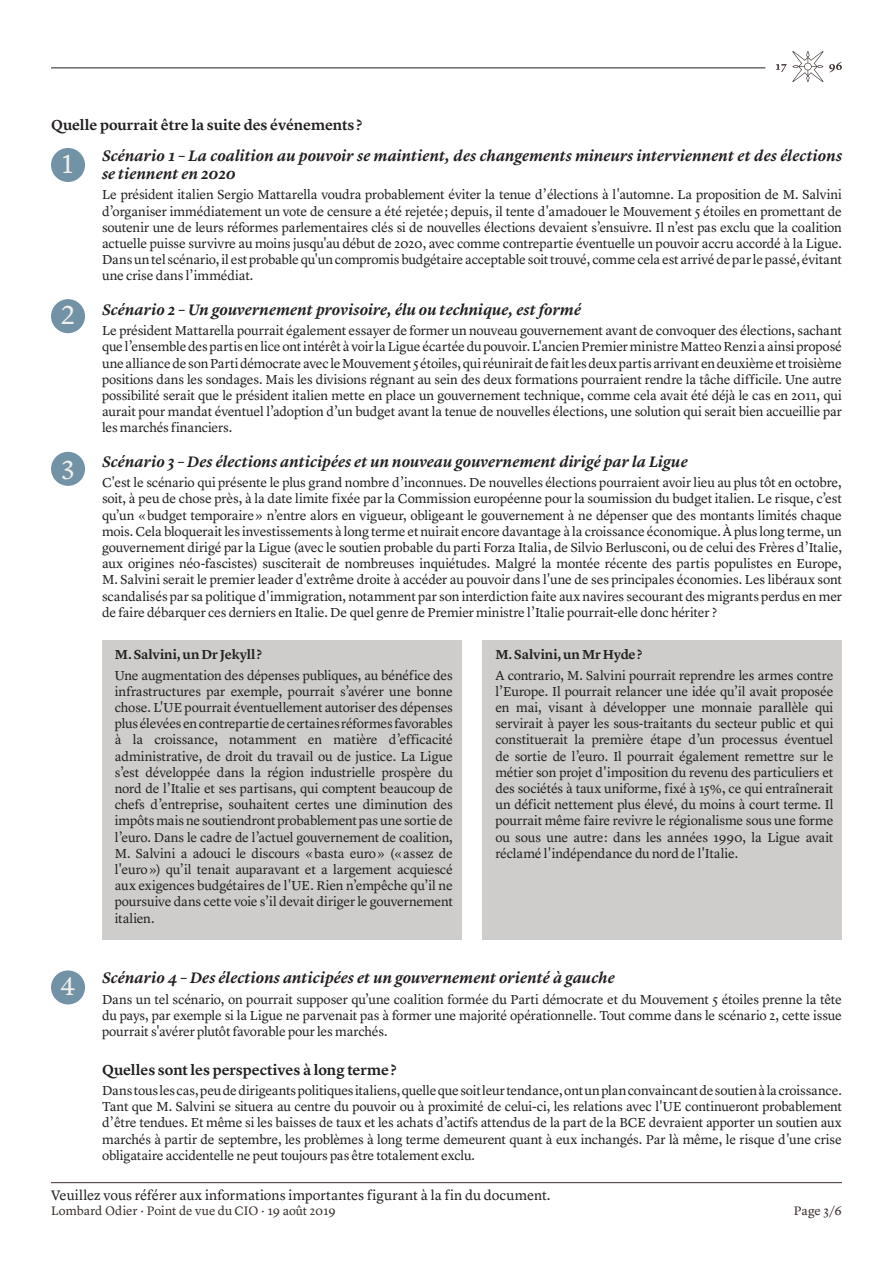
<style>
.page{position:relative;width:893px;height:1263px;background:#fff}
.page>*{position:absolute;margin:0;border:0;box-sizing:border-box;transform-origin:0 0}
.t1{font:27px "Lyon Text";color:#f0efec}
.Titre_italique{font:italic 600 15.75px/18px "Lyon Text";letter-spacing:.005em;color:#231f20}
.Titre_2{font:600 15px "Lyon Text";letter-spacing:-.005em;color:#231f20}
.t2{font:14.25px "Lyon Text";color:#231f20}
.Texte{font:13.5px/16.2px "Lyon Text";letter-spacing:-.015em;color:#231f20;text-align:justify}
.Texte-2{font:600 13.5px "Lyon Text";color:#231f20}
.t3{font:12.75px "Lyon Text";color:#392e2c}
</style>
<div class="page">
<hr style="left:51px;top:68px;width:714px;height:1px;background:#231f20">
<svg style="left:829px;top:62px;width:13px;height:10px"></svg>
<svg style="left:776px;top:51px;width:47px;height:31px"></svg>
<hr style="left:51px;top:1182px;width:791px;height:1px;background:#392e2c">
<div style="left:51px;top:148px;width:34px;height:34px;background:#7292a5;border-radius:50%"></div>
<div style="left:51px;top:299px;width:34px;height:34px;background:#7292a5;border-radius:50%"></div>
<div style="left:51px;top:452px;width:34px;height:34px;background:#7292a5;border-radius:50%"></div>
<div style="left:51px;top:970px;width:34px;height:34px;background:#7292a5;border-radius:50%"></div>
<div style="left:483px;top:640px;width:359px;height:300px;background:#cfcdcc"></div>
<div style="left:102px;top:640px;width:359px;height:299px;background:#cfcdcc"></div>
<p class="Titre_2" style="left:51px;top:114px;width:313px">Quelle pourrait être la suite des événements ?</p>
<p class="t1" style="left:62px;top:144px;width:13px">1</p>
<p class="Titre_italique" style="left:102px;top:146px;width:741px">Scénario 1 – La coalition au pouvoir se maintient, des changements mineurs interviennent et des élections se tiennent en 2020</p>
<p class="Texte" style="left:102px;top:186px;width:741px">Le président italien Sergio Mattarella voudra probablement éviter la tenue d’élections à l'automne. La proposition de M. Salvini d’organiser immédiatement un vote de censure a été rejetée ; depuis, il tente d'amadouer le Mouvement 5 étoiles en promettant de soutenir une de leurs réformes parlementaires clés si de nouvelles élections devaient s’ensuivre. Il n’est pas exclu que la coalition actuelle puisse survivre au moins jusqu'au début de 2020, avec comme contrepartie éventuelle un pouvoir accru accordé à la Ligue.<br>Dans un tel scénario, il est probable qu'un compromis budgétaire acceptable soit trouvé, comme cela est arrivé de par le passé, évitant une crise dans l’immédiat.</p>
<p class="Titre_italique" style="left:102px;top:299px;width:481px">Scénario 2 – Un gouvernement provisoire, élu ou technique, est formé</p>
<p class="Texte" style="left:102px;top:321px;width:741px">Le président Mattarella pourrait également essayer de former un nouveau gouvernement avant de convoquer des élections, sachant que l’ensemble des partis en lice ont intérêt à voir la Ligue écartée du pouvoir. L'ancien Premier ministre Matteo Renzi a ainsi proposé une alliance de son Parti démocrate avec le Mouvement 5 étoiles, qui réunirait de fait les deux partis arrivant en deuxième et troisième positions dans les sondages. Mais les divisions régnant au sein des deux formations pourraient rendre la tâche difficile. Une autre possibilité serait que le président italien mette en place un gouvernement technique, comme cela avait été déjà le cas en 2011, qui aurait pour mandat éventuel l’adoption d’un budget avant la tenue de nouvelles élections, une solution qui serait bien accueillie par les marchés financiers.</p>
<p class="Titre_italique" style="left:102px;top:451px;width:587px">Scénario 3 – Des élections anticipées et un nouveau gouvernement dirigé par la Ligue</p>
<p class="Texte" style="left:102px;top:473px;width:741px">C'est le scénario qui présente le plus grand nombre d’inconnues. De nouvelles élections pourraient avoir lieu au plus tôt en octobre, soit, à peu de chose près, à la date limite fixée par la Commission européenne pour la soumission du budget italien. Le risque, c’est qu’un « budget temporaire » n’entre alors en vigueur, obligeant le gouvernement à ne dépenser que des montants limités chaque mois. Cela bloquerait les investissements à long terme et nuirait encore davantage à la croissance économique. À plus long terme, un gouvernement dirigé par la Ligue (avec le soutien probable du parti Forza Italia, de Silvio Berlusconi, ou de celui des Frères d’Italie, aux origines néo-fascistes) susciterait de nombreuses inquiétudes. Malgré la montée récente des partis populistes en Europe, M. Salvini serait le premier leader d'extrême droite à accéder au pouvoir dans l'une de ses principales économies. Les libéraux sont scandalisés par sa politique d'immigration, notamment par son interdiction faite aux navires secourant des migrants perdus en mer de faire débarquer ces derniers en Italie. De quel genre de Premier ministre l’Italie pourrait-elle donc hériter ?</p>
<p class="t1" style="left:61px;top:295px;width:15px">2</p>
<p class="t1" style="left:61px;top:450px;width:15px">3</p>
<p class="t1" style="left:60px;top:965px;width:17px">4</p>
<p class="Texte-2" style="left:115px;top:644px;width:149px">M. Salvini, un Dr Jekyll ?</p>
<p class="Texte" style="left:115px;top:666px;width:340px">Une augmentation des dépenses publiques, au bénéfice des infrastructures par exemple, pourrait s’avérer une bonne chose. L'UE pourrait éventuellement autoriser des dépenses plus élevées en contrepartie de certaines réformes favorables à la croissance, notamment en matière d’efficacité administrative, de droit du travail ou de justice. La Ligue s’est développée dans la région industrielle prospère du nord de l’Italie et ses partisans, qui comptent beaucoup de chefs d’entreprise, souhaitent certes une diminution des impôts mais ne soutiendront probablement pas une sortie de l’euro. Dans le cadre de l’actuel gouvernement de coalition, M. Salvini a adouci le discours « basta euro » (« assez de l'euro ») qu’il tenait auparavant et a largement acquiescé aux exigences budgétaires de l'UE. Rien n’empêche qu’il ne poursuive dans cette voie s’il devait diriger le gouvernement italien.</p>
<p class="Texte-2" style="left:495px;top:644px;width:148px">M. Salvini, un Mr Hyde ?</p>
<p class="Texte" style="left:495px;top:666px;width:340px">A contrario, M. Salvini pourrait reprendre les armes contre l’Europe. Il pourrait relancer une idée qu’il avait proposée en mai, visant à développer une monnaie parallèle qui servirait à payer les sous-traitants du secteur public et qui constituerait la première étape d’un processus éventuel de sortie de l’euro. Il pourrait également remettre sur le métier son projet d'imposition du revenu des particuliers et des sociétés à taux uniforme, fixé à 15%, ce qui entraînerait un déficit nettement plus élevé, du moins à court terme. Il pourrait même faire revivre le régionalisme sous une forme ou sous une autre : dans les années 1990, la Ligue avait réclamé l'indépendance du nord de l'Italie.</p>
<p class="Titre_italique" style="left:102px;top:968px;width:514px">Scénario 4 – Des élections anticipées et un gouvernement orienté à gauche</p>
<p class="Texte" style="left:102px;top:990px;width:741px">Dans un tel scénario, on pourrait supposer qu’une coalition formée du Parti démocrate et du Mouvement 5 étoiles prenne la tête du pays, par exemple si la Ligue ne parvenait pas à former une majorité opérationnelle. Tout comme dans le scénario 2, cette issue pourrait s'avérer plutôt favorable pour les marchés.</p>
<p class="Titre_2" style="left:102px;top:1058px;width:296px">Quelles sont les perspectives à long terme ?</p>
<p class="Texte" style="left:102px;top:1081px;width:741px">Dans tous les cas, peu de dirigeants politiques italiens, quelle que soit leur tendance, ont un plan convaincant de soutien à la croissance.<br>Tant que M. Salvini se situera au centre du pouvoir ou à proximité de celui-ci, les relations avec l'UE continueront probablement d’être tendues. Et même si les baisses de taux et les achats d’actifs attendus de la part de la BCE devraient apporter un soutien aux marchés à partir de septembre, les problèmes à long terme demeurent quant à eux inchangés. Par là même, le risque d'une crise obligataire accidentelle ne peut toujours pas être totalement exclu.</p>
<p class="t2" style="left:51px;top:1184px;width:501px">Veuillez vous référer aux informations importantes figurant à la fin du document.</p>
<p class="t3" style="left:51px;top:1201px;width:286px">Lombard Odier · Point de vue du CIO · 19 août 2019</p>
<p class="t3" style="left:794px;top:1201px;width:50px">Page 3/6</p>
</div>
